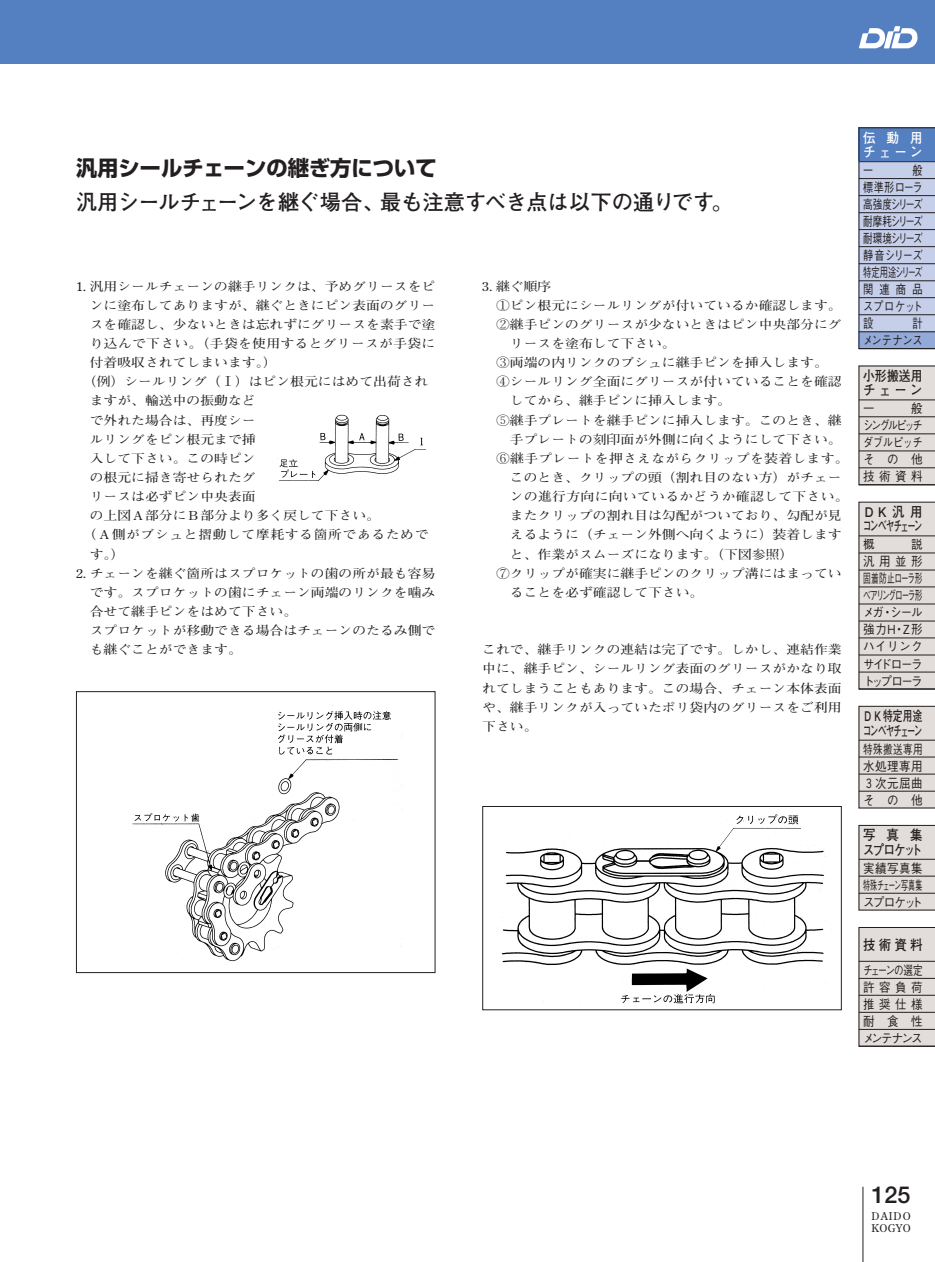
<style>
.page{position:relative;width:935px;height:1262px;background:#fff}
.page>*{position:absolute;margin:0;border:0;box-sizing:border-box;transform-origin:0 0}
.t1{font:700 23.4px "Futo Go B101";color:#231f20}
.t2{font:700 21.3px "Futo Go B101";color:#231f20}
.t3{font:700 21.3px "Shin Go";color:#231f20}
.t4{font:700 13.8px/14.4px "Futo Go B101";letter-spacing:-.035em;color:#231f20;scale:.7 1}
.t5{font:700 13.8px/14.4px "Futo Go B101";letter-spacing:-.06em;color:#231f20;scale:.9 1}
.t6{font:700 13.8px/14.4px "Futo Go B101";letter-spacing:.015em;color:#231f20;scale:.85 1}
.t7{font:700 13.8px/14.4px "Futo Go B101";letter-spacing:-.035em;color:#231f20;scale:.9 1}
.t8{font:700 13.8px/14.4px "Futo Go B101";letter-spacing:.26em;color:#fff;scale:.9 1}
.t9{font:700 13.8px "Futo Go B101";letter-spacing:.015em;color:#231f20;scale:.9 1}
.t10{font:500 12.75px/17px "Gothic BBB";letter-spacing:-.04em;color:#231f20;text-align:justify;scale:.9 1}
.t11{font:500 12.75px/17px "Gothic BBB";letter-spacing:-.04em;color:#231f20;text-align:justify;scale:.8 1}
.t12{font:500 12.75px/17px "Gothic BBB";letter-spacing:-.04em;color:#231f20;text-align:justify;scale:.75 1}
.t13{font:500 12.75px/17px "Gothic BBB";letter-spacing:-.07em;color:#231f20;scale:.55 1}
.t14{font:500 12.75px "Gothic BBB";letter-spacing:-.15em;color:#231f20;scale:.75 1}
.t15{font:700 12.45px/19.2px "Futo Min A101";color:#231f20;scale:1.11 1}
.t16{font:700 12.45px "Futo Min A101";letter-spacing:.02em;color:#231f20;scale:1.11 1}
.t17{font:700 12.45px "Futo Min A101";letter-spacing:.045em;color:#231f20;scale:1.11 1}
.t18{font:700 10.65px/12.8px "Futo Min A101";letter-spacing:.06em;color:#231f20}
</style>
<div class="page">
<hr style="left:862px;top:1186px;width:1px;height:76px;background:#231f20">
<div style="left:0;top:0;width:934px;height:64px;background:#5480c1"></div>
<svg style="left:859px;top:26px;width:59px;height:22px"></svg>
<div style="left:76px;top:691px;width:359px;height:282px;border:1px solid #231f20"></div>
<img style="left:132px;top:705px;width:271px;height:257px">
<img style="left:277px;top:414px;width:149px;height:67px">
<div style="left:482px;top:806px;width:359px;height:204px;border:1px solid #231f20"></div>
<img style="left:498px;top:814px;width:328px;height:190px">
<svg style="left:858px;top:127px;width:76px;height:223px;background:#a3b2d1"></svg>
<svg style="left:858px;top:365px;width:76px;height:681px;background:#d6d1cf"></svg>
<h2 class="t3" style="left:76px;top:154px;width:362px">汎用シールチェーンの継ぎ方について</h2>
<h2 class="t2" style="left:76px;top:190px;width:657px">汎用シールチェーンを継ぐ場合、最も注意すべき点は以下の通りです。</h2>
<p class="t15" style="left:76px;top:277px;width:325px">1. 汎用シールチェーンの継手リンクは、予めグリースをピ</p>
<p class="t15" style="left:90px;top:296px;width:313px">ンに塗布してありますが、継ぐときにピン表面のグリー</p>
<p class="t15" style="left:90px;top:315px;width:313px">スを確認し、少ないときは忘れずにグリースを素手で塗</p>
<p class="t16" style="left:90px;top:335px;width:313px">り込んで下さい。（手袋を使用するとグリースが手袋に</p>
<p class="t15" style="left:90px;top:353px;width:170px">付着吸収されてしまいます。）</p>
<p class="t15" style="left:83px;top:372px;width:313px">（例）シールリング（Ⅰ）はピン根元にはめて出荷され</p>
<p class="t15" style="left:90px;top:391px;width:151px">ますが、輸送中の振動など</p>
<p class="t15" style="left:90px;top:411px;width:151px">で外れた場合は、再度シー</p>
<p class="t15" style="left:90px;top:430px;width:151px">ルリングをピン根元まで挿</p>
<p class="t15" style="left:90px;top:449px;width:151px">入して下さい。この時ピン</p>
<p class="t15" style="left:90px;top:468px;width:151px">の根元に掃き寄せられたグ</p>
<p class="t15" style="left:90px;top:487px;width:151px">リースは必ずピン中央表面</p>
<p class="t15" style="left:90px;top:506px;width:263px">の上図Ａ部分にＢ部分より多く戻して下さい。</p>
<p class="t17" style="left:83px;top:527px;width:313px">（Ａ側がブシュと摺動して摩耗する箇所であるためで</p>
<p class="t15" style="left:90px;top:545px;width:33px">す。）</p>
<p class="t15" style="left:90px;top:564px;width:313px;text-indent:-14px">2. チェーンを継ぐ箇所はスプロケットの歯の所が最も容易です。スプロケットの歯にチェーン両端のリンクを噛み合せて継手ピンをはめて下さい。<br>スプロケットが移動できる場合はチェーンのたるみ側でも継ぐことができます。</p>
<p class="t15" style="left:482px;top:277px;width:64px">3. 継ぐ順序</p>
<p class="t15" style="left:496px;top:296px;width:313px">①ピン根元にシールリングが付いているか確認します。</p>
<p class="t15" style="left:496px;top:315px;width:313px">②継手ピンのグリースが少ないときはピン中央部分にグ</p>
<p class="t15" style="left:510px;top:334px;width:151px">リースを塗布して下さい。</p>
<p class="t15" style="left:496px;top:353px;width:300px">③両端の内リンクのブシュに継手ピンを挿入します。</p>
<p class="t15" style="left:496px;top:372px;width:313px">④シールリング全面にグリースが付いていることを確認</p>
<p class="t15" style="left:510px;top:391px;width:201px">してから、継手ピンに挿入します。</p>
<p class="t15" style="left:496px;top:411px;width:313px">⑤継手プレートを継手ピンに挿入します。このとき、継</p>
<p class="t15" style="left:510px;top:430px;width:300px">手プレートの刻印面が外側に向くようにして下さい。</p>
<p class="t16" style="left:496px;top:450px;width:319px">⑥継手プレートを押さえながらクリップを装着します。</p>
<p class="t15" style="left:510px;top:468px;width:300px">このとき、クリップの頭（割れ目のない方）がチェー</p>
<p class="t16" style="left:510px;top:488px;width:307px">ンの進行方向に向いているかどうか確認して下さい。</p>
<p class="t15" style="left:510px;top:506px;width:300px">またクリップの割れ目は勾配がついており、勾配が見</p>
<p class="t15" style="left:510px;top:525px;width:300px">えるように（チェーン外側へ向くように）装着します</p>
<p class="t15" style="left:510px;top:545px;width:257px">と、作業がスムーズになります。（下図参照）</p>
<p class="t15" style="left:496px;top:564px;width:313px">⑦クリップが確実に継手ピンのクリップ溝にはまってい</p>
<p class="t15" style="left:510px;top:583px;width:176px">ることを必ず確認して下さい。</p>
<p class="t15" style="left:482px;top:640px;width:325px;text-align:justify">これで、継手リンクの連結は完了です。しかし、連結作業中に、継手ピン、シールリング表面のグリースがかなり取れてしまうこともあります。この場合、チェーン本体表面や、継手リンクが入っていたポリ袋内のグリースをご利用下さい。</p>
<p class="t8" style="left:863px;top:130px;width:68px">伝動用チェーン</p>
<p class="t11" style="left:863px;top:162px;width:14px">一</p>
<p class="t11" style="left:863px;top:162px;width:76px;text-indent:49px">般標準形ローラ高強度シリーズ耐摩耗シリーズ耐環境シリーズ静音シリーズ特定用途シリーズ関連商品スプロケット設</p>
<p class="t11" style="left:863px;top:315px;width:76px;text-align:right">計<br>メンテナンス</p>
<p class="t6" style="left:863px;top:369px;width:72px">小形搬送用チェーン</p>
<p class="t10" style="left:863px;top:400px;width:14px">一</p>
<p class="t10" style="left:863px;top:400px;width:68px;text-indent:48px">般シングルピッチダブルピッチその他技術資料</p>
<p class="t5" style="left:863px;top:505px;width:68px">ＤＫ汎用コンベヤチェーン</p>
<p class="t10" style="left:863px;top:536px;width:14px">概</p>
<p class="t10" style="left:863px;top:536px;width:68px;text-indent:48px">説汎用並形固着防止ローラ形ベアリングローラ形メガ・シール強力Ｈ・Ｚ形ハイリンクサイドローラトップローラ</p>
<p class="t4" style="left:863px;top:709px;width:87px">ＤＫ特定用途コンベヤチェーン</p>
<p class="t12" style="left:863px;top:741px;width:81px">特殊搬送専用水処理専用３次元屈曲その他</p>
<p class="t7" style="left:863px;top:828px;width:68px">写真集スプロケット</p>
<p class="t13" style="left:863px;top:877px;width:110px">特殊チェーン写真集スプロケット</p>
<p class="t10" style="left:863px;top:860px;width:68px">実績写真集</p>
<p class="t9" style="left:863px;top:936px;width:68px">技術資料</p>
<p class="t14" style="left:863px;top:962px;width:81px">チェーンの選定</p>
<p class="t10" style="left:863px;top:979px;width:68px">許容負荷推奨仕様耐食性メンテナンス</p>
<h1 class="t1" style="left:871px;top:1180px;width:41px">125</h1>
<p class="t18" style="left:871px;top:1209px;width:41px">DAIDO<br>KOGYO</p>
</div>
